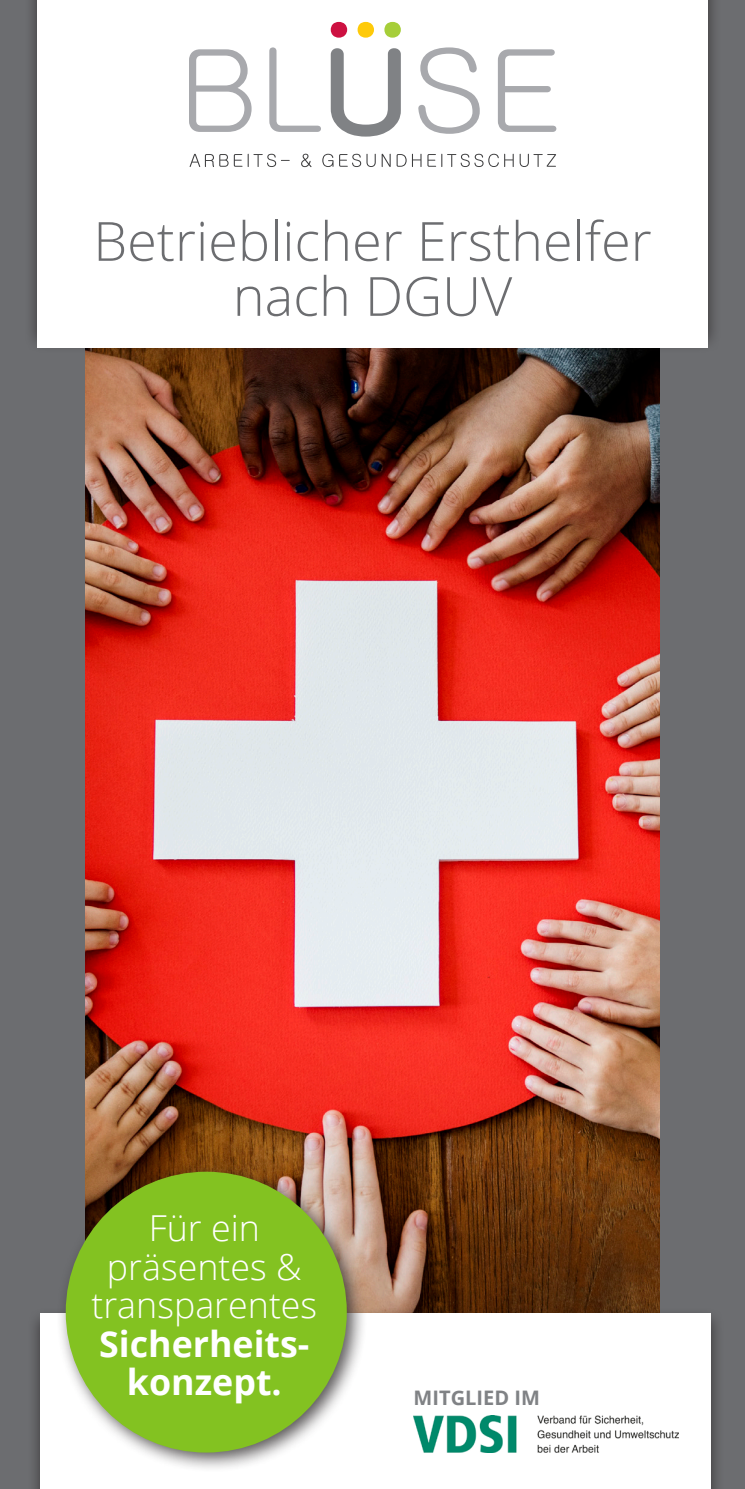
<style>
.page{position:relative;width:745px;height:1489px;background:#fff}
.page>*{position:absolute;margin:0;border:0;box-sizing:border-box;transform-origin:0 0}
.t1{font:300 54px "Open Sans";color:#6c6d70}
.t2{font:300 35.75px "Open Sans";color:#fff}
.t3{font:700 35.75px "Open Sans";color:#fff}
.t4{font:700 20px "Open Sans";color:#808285}
</style>
<div class="page">
<div style="left:0;top:0;width:744px;height:1488px;background:#6c6d70"></div>
<img style="left:85px;top:353px;width:574px;height:953px">
<div style="left:27px;top:1306px;width:697px;height:182px;background:#231f20;opacity:.75"></div>
<div style="left:41px;top:1313px;width:669px;height:175px;background:#fff"></div>
<div style="left:24px;top:0;width:696px;height:353px;background:#231f20;opacity:.75"></div>
<div style="left:37px;top:0;width:670px;height:347px;background:#fff"></div>
<svg style="left:189px;top:47px;width:367px;height:90px"></svg>
<svg style="left:357px;top:22px;width:17px;height:16px"></svg>
<svg style="left:330px;top:22px;width:17px;height:16px"></svg>
<svg style="left:384px;top:22px;width:16px;height:16px"></svg>
<svg style="left:189px;top:154px;width:39px;height:13px"></svg>
<svg style="left:234px;top:154px;width:55px;height:13px"></svg>
<svg style="left:301px;top:154px;width:10px;height:13px"></svg>
<svg style="left:322px;top:154px;width:11px;height:13px"></svg>
<svg style="left:339px;top:154px;width:36px;height:13px"></svg>
<svg style="left:381px;top:154px;width:9px;height:13px"></svg>
<svg style="left:396px;top:154px;width:25px;height:13px"></svg>
<svg style="left:427px;top:154px;width:71px;height:13px"></svg>
<svg style="left:504px;top:154px;width:9px;height:13px"></svg>
<svg style="left:519px;top:154px;width:36px;height:13px"></svg>
<div style="left:56px;top:1161px;width:311px;height:312px;background:#231f20;opacity:.75"></div>
<div style="left:66px;top:1171px;width:280px;height:281px;background:#83c221;border-radius:50%"></div>
<img style="left:413px;top:1415px;width:265px;height:37px">
<p class="t1" style="left:93px;top:204px;width:559px">Betrieblicher Ersthelfer</p>
<p class="t1" style="left:232px;top:259px;width:281px">nach DGUV</p>
<p class="t2" style="left:149px;top:1203px;width:113px">Für ein</p>
<p class="t2" style="left:107px;top:1241px;width:196px">präsentes &amp;</p>
<p class="t2" style="left:91px;top:1280px;width:227px">transparentes</p>
<p class="t3" style="left:99px;top:1318px;width:212px">Sicherheits-</p>
<p class="t3" style="left:127px;top:1356px;width:156px">konzept.</p>
<p class="t4" style="left:413px;top:1383px;width:128px">MITGLIED IM</p>
</div>
